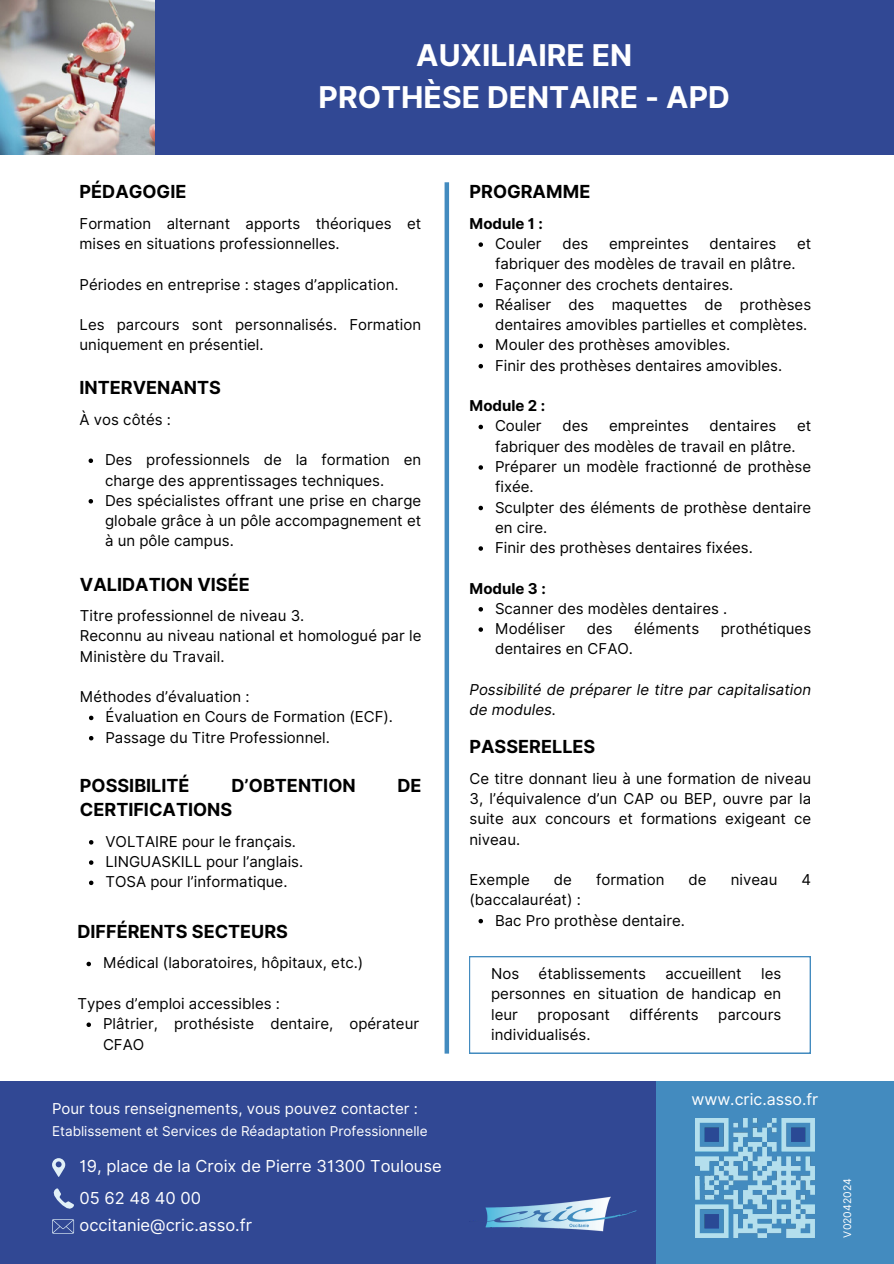
<style>
.page{position:relative;width:894px;height:1264px;background:#fff}
.page>*{position:absolute;margin:0;border:0;box-sizing:border-box;transform-origin:0 0}
.t1{font:700 30px/41.7px "Inter";color:#fff;text-align:center}
.t2{font:700 18px "Inter";color:#000}
.t3{font:16.5px "Inter";color:#fff}
.t4{font:15.9px "Inter";color:#fff}
.t5{font:15px/20.2px "Inter";color:#000}
.t6{font:italic 15px/20.2px "Inter";color:#000}
.t7{font:15px "Inter";color:#fff}
.t8{font:700 15px "Inter";color:#000}
.t9{font:13.5px "Inter";color:#fff}
.t10{font:10.5px "Inter";color:#fff}
</style>
<div class="page">
<div style="left:0;top:0;width:893px;height:155px;background:#314894"></div>
<img style="left:0;top:0;width:155px;height:155px">
<div style="left:444px;top:182px;width:5px;height:871px;background:#438bbf"></div>
<svg style="left:88px;top:458px;width:5px;height:5px"></svg>
<svg style="left:88px;top:499px;width:5px;height:4px"></svg>
<svg style="left:89px;top:715px;width:4px;height:5px"></svg>
<svg style="left:89px;top:736px;width:4px;height:4px"></svg>
<svg style="left:478px;top:242px;width:5px;height:5px"></svg>
<svg style="left:478px;top:283px;width:5px;height:4px"></svg>
<svg style="left:478px;top:303px;width:5px;height:5px"></svg>
<svg style="left:478px;top:344px;width:5px;height:4px"></svg>
<svg style="left:478px;top:364px;width:5px;height:4px"></svg>
<svg style="left:478px;top:425px;width:5px;height:4px"></svg>
<svg style="left:478px;top:465px;width:5px;height:5px"></svg>
<svg style="left:478px;top:506px;width:5px;height:4px"></svg>
<svg style="left:478px;top:546px;width:5px;height:5px"></svg>
<svg style="left:478px;top:607px;width:5px;height:4px"></svg>
<svg style="left:478px;top:627px;width:5px;height:5px"></svg>
<svg style="left:89px;top:840px;width:4px;height:4px"></svg>
<svg style="left:89px;top:860px;width:4px;height:4px"></svg>
<svg style="left:89px;top:880px;width:4px;height:5px"></svg>
<svg style="left:478px;top:918px;width:5px;height:5px"></svg>
<svg style="left:86px;top:961px;width:5px;height:5px"></svg>
<svg style="left:86px;top:1022px;width:5px;height:5px"></svg>
<svg style="left:469px;top:956px;width:341px;height:97px"></svg>
<div style="left:0;top:1080px;width:893px;height:183px;background:#314894"></div>
<div style="left:655px;top:1080px;width:238px;height:183px;background:#438bbf"></div>
<img style="left:485px;top:1196px;width:151px;height:36px">
<svg style="left:52px;top:1158px;width:13px;height:19px"></svg>
<svg style="left:53px;top:1188px;width:21px;height:21px"></svg>
<svg style="left:52px;top:1219px;width:22px;height:14px"></svg>
<img style="left:695px;top:1118px;width:119px;height:119px">
<p class="t1" style="left:318px;top:34px;width:413px">AUXILIAIRE EN<br>PROTHÈSE DENTAIRE - APD</p>
<p class="t2" style="left:79px;top:181px;width:108px">PÉDAGOGIE</p>
<p class="t5" style="left:79px;top:213px;width:343px">Formation alternant apports théoriques et mises en situations professionnelles.</p>
<p class="t5" style="left:79px;top:274px;width:320px">Périodes en entreprise : stages d’application.</p>
<p class="t5" style="left:79px;top:314px;width:343px">Les parcours sont personnalisés. Formation uniquement en présentiel.</p>
<p class="t2" style="left:79px;top:377px;width:143px">INTERVENANTS</p>
<p class="t5" style="left:79px;top:409px;width:93px">À vos côtés :</p>
<p class="t5" style="left:105px;top:449px;width:317px">Des professionnels de la formation en charge des apprentissages techniques.<br>Des spécialistes offrant une prise en charge globale grâce à un pôle accompagnement et à un pôle campus.</p>
<h1 class="t2" style="left:80px;top:573px;width:171px">VALIDATION VISÉE</h1>
<h2 class="t5" style="left:80px;top:605px;width:343px">Titre professionnel de niveau 3.<br>Reconnu au niveau national et homologué par le<br>Ministère du Travail.</h2>
<h5 class="t5" style="left:80px;top:686px;width:171px">Méthodes d’évaluation :</h5>
<h5 class="t5" style="left:105px;top:707px;width:289px">Évaluation en Cours de Formation (ECF).</h5>
<p class="t5" style="left:105px;top:727px;width:226px">Passage du Titre Professionnel.</p>
<p class="t2" style="left:80px;top:774px;width:111px">POSSIBILITÉ</p>
<p class="t2" style="left:231px;top:774px;width:126px">D’OBTENTION</p>
<p class="t2" style="left:397px;top:774px;width:26px">DE</p>
<p class="t2" style="left:80px;top:799px;width:154px">CERTIFICATIONS</p>
<h2 class="t5" style="left:105px;top:831px;width:192px">VOLTAIRE pour le français.</h2>
<p class="t5" style="left:105px;top:851px;width:199px">LINGUASKILL pour l’anglais.</p>
<p class="t5" style="left:105px;top:871px;width:183px">TOSA pour l’informatique.</p>
<p class="t2" style="left:77px;top:920px;width:212px">DIFFÉRENTS SECTEURS</p>
<p class="t5" style="left:103px;top:952px;width:262px">Médical (laboratoires, hôpitaux, etc.)</p>
<p class="t5" style="left:103px;top:993px;width:317px;text-indent:-25px">Types d’emploi accessibles :<br>Plâtrier, prothésiste dentaire, opérateur<br>CFAO</p>
<h3 class="t7" style="left:52px;top:1099px;width:367px">Pour tous renseignements, vous pouvez contacter :</h3>
<p class="t9" style="left:52px;top:1122px;width:377px">Etablissement et Services de Réadaptation Professionnelle</p>
<h3 class="t3" style="left:79px;top:1156px;width:363px">19, place de la Croix de Pierre 31300 Toulouse</h3>
<p class="t3" style="left:79px;top:1187px;width:123px">05 62 48 40 00</p>
<p class="t3" style="left:79px;top:1214px;width:174px">occitanie@cric.asso.fr</p>
<p class="t2" style="left:469px;top:181px;width:122px">PROGRAMME</p>
<p class="t8" style="left:469px;top:214px;width:75px">Module 1 :</p>
<p class="t5" style="left:495px;top:233px;width:48px">Couler</p>
<p class="t5" style="left:562px;top:233px;width:27px">des</p>
<p class="t5" style="left:609px;top:233px;width:81px">empreintes</p>
<p class="t5" style="left:709px;top:233px;width:68px">dentaires</p>
<p class="t5" style="left:796px;top:233px;width:16px">et</p>
<p class="t5" style="left:495px;top:254px;width:317px">fabriquer des modèles de travail en plâtre.<br>Façonner des crochets dentaires.<br>Réaliser des maquettes de prothèses dentaires amovibles partielles et complètes.<br>Mouler des prothèses amovibles.<br>Finir des prothèses dentaires amovibles.</p>
<p class="t8" style="left:469px;top:397px;width:77px">Module 2 :</p>
<p class="t5" style="left:495px;top:416px;width:48px">Couler</p>
<p class="t5" style="left:562px;top:416px;width:27px">des</p>
<p class="t5" style="left:609px;top:416px;width:81px">empreintes</p>
<p class="t5" style="left:709px;top:416px;width:68px">dentaires</p>
<p class="t5" style="left:796px;top:416px;width:16px">et</p>
<p class="t5" style="left:495px;top:436px;width:317px">fabriquer des modèles de travail en plâtre.<br>Préparer un modèle fractionné de prothèse fixée.<br>Sculpter des éléments de prothèse dentaire en cire.<br>Finir des prothèses dentaires fixées.</p>
<p class="t8" style="left:469px;top:579px;width:78px">Module 3 :</p>
<p class="t5" style="left:495px;top:598px;width:234px">Scanner des modèles dentaires .<br>Modéliser</p>
<p class="t5" style="left:586px;top:618px;width:27px">des</p>
<p class="t5" style="left:634px;top:618px;width:66px">éléments</p>
<p class="t5" style="left:720px;top:618px;width:92px">prothétiques</p>
<p class="t5" style="left:495px;top:638px;width:139px">dentaires en CFAO.</p>
<p class="t6" style="left:469px;top:679px;width:343px">Possibilité de préparer le titre par capitalisation de modules.</p>
<p class="t2" style="left:469px;top:736px;width:127px">PASSERELLES</p>
<h2 class="t5" style="left:469px;top:768px;width:343px;text-align:justify">Ce titre donnant lieu à une formation de niveau 3, l’équivalence d’un CAP ou BEP, ouvre par la suite aux concours et formations exigeant ce niveau.</h2>
<h5 class="t5" style="left:469px;top:869px;width:62px">Exemple</h5>
<h5 class="t5" style="left:553px;top:869px;width:20px">de</h5>
<h5 class="t5" style="left:596px;top:869px;width:70px">formation</h5>
<h5 class="t5" style="left:688px;top:869px;width:20px">de</h5>
<h5 class="t5" style="left:730px;top:869px;width:48px">niveau</h5>
<h5 class="t5" style="left:801px;top:869px;width:11px">4</h5>
<h5 class="t5" style="left:469px;top:889px;width:113px">(baccalauréat) :</h5>
<h5 class="t5" style="left:495px;top:910px;width:191px">Bac Pro prothèse dentaire.</h5>
<h5 class="t5" style="left:491px;top:963px;width:30px">Nos</h5>
<h5 class="t5" style="left:538px;top:963px;width:109px">établissements</h5>
<h5 class="t5" style="left:665px;top:963px;width:78px">accueillent</h5>
<h5 class="t5" style="left:491px;top:963px;width:291px;text-align:justify;text-indent:270px">les personnes en situation de handicap en leur</h5>
<h5 class="t5" style="left:537px;top:1003px;width:74px">proposant</h5>
<h5 class="t5" style="left:629px;top:1003px;width:70px">différents</h5>
<h5 class="t5" style="left:718px;top:1003px;width:64px">parcours</h5>
<h5 class="t5" style="left:491px;top:1024px;width:101px">individualisés.</h5>
<p class="t4" style="left:691px;top:1090px;width:128px">www.cric.asso.fr</p>
<h3 class="t10" style="left:840px;top:1237px;width:61px;rotate:-90deg">V02042024</h3>
</div>
